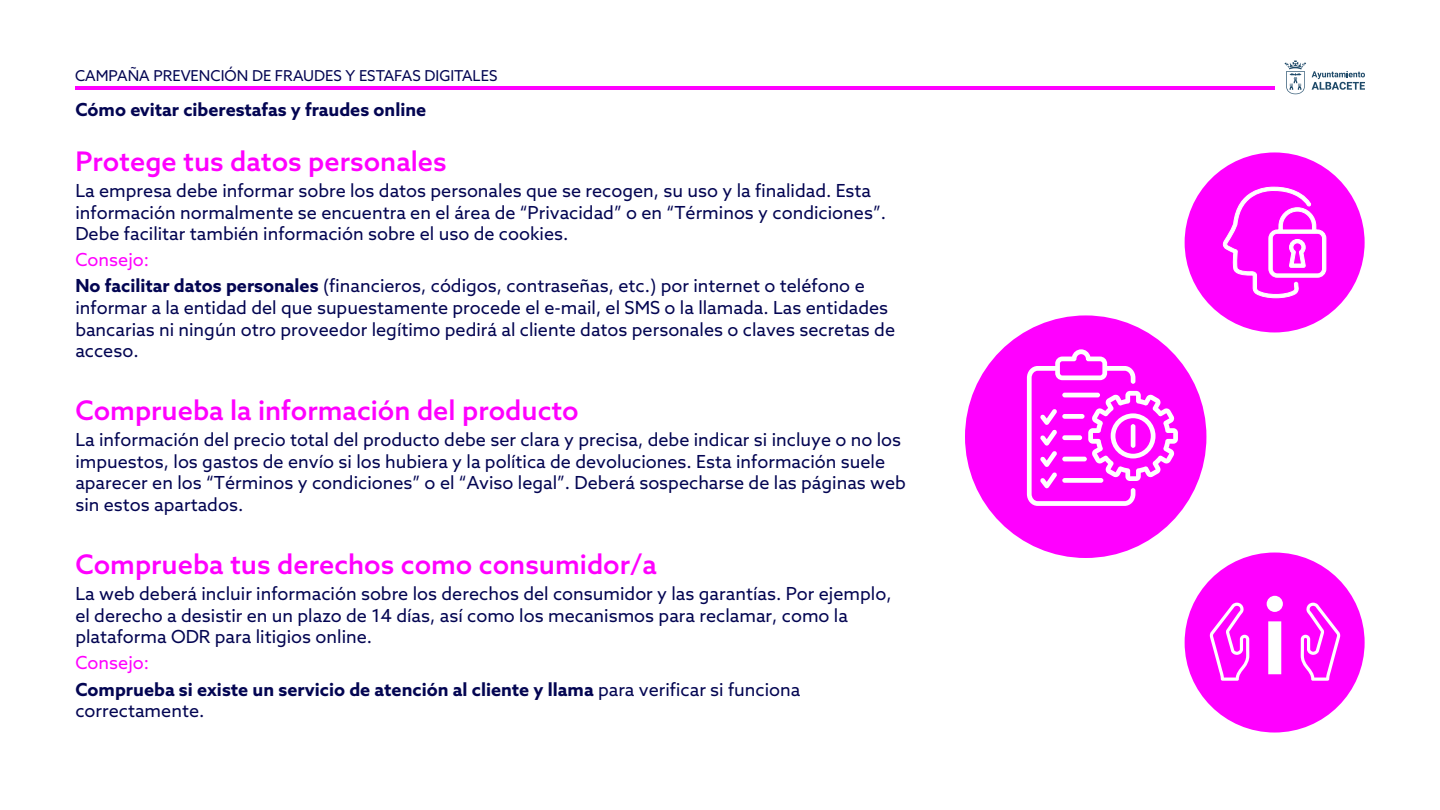
<style>
.page{position:relative;width:1440px;height:810px;background:#fff}
.page>*{position:absolute;margin:0;border:0;box-sizing:border-box;transform-origin:0 0}
.t1{font:500 27px "Azo Sans";color:#f0f}
.t2{font:18px/21.6px "Azo Sans";color:#030552}
.t3{font:700 18px/26.1px "Azo Sans";color:#030552}
.t4{font:15px "Azo Sans";color:#030552}
.s1{color:#f0f}
.s2{font-weight:700}
.s3{font-weight:400;color:#f0f}
.s4{font-weight:400}
</style>
<div class="page">
<svg style="left:1285px;top:60px;width:21px;height:34px"></svg>
<svg style="left:1312px;top:71px;width:53px;height:19px"></svg>
<hr style="left:75px;top:87px;width:1200px;height:3px;background:#f0f">
<div style="left:1185px;top:152px;width:180px;height:180px;background:#f0f;border-radius:50%"></div>
<svg style="left:1223px;top:186px;width:104px;height:113px"></svg>
<div style="left:1185px;top:553px;width:180px;height:180px;background:#f0f;border-radius:50%"></div>
<svg style="left:1210px;top:603px;width:39px;height:78px"></svg>
<svg style="left:1301px;top:603px;width:39px;height:78px"></svg>
<svg style="left:1267px;top:596px;width:16px;height:78px"></svg>
<div style="left:965px;top:315px;width:241px;height:243px;background:#f0f;border-radius:50%"></div>
<svg style="left:1027px;top:349px;width:151px;height:157px"></svg>
<hr style="left:1131px;top:424px;width:4px;height:24px;background:#fff;border-radius:2px">
<p class="t4" style="left:75px;top:66px;width:424px">CAMPAÑA PREVENCIÓN DE FRAUDES Y ESTAFAS DIGITALES</p>
<p class="t3" style="left:75px;top:96px;width:352px">Cómo evitar ciberestafas y fraudes online</p>
<h1 class="t1" style="left:75px;top:143px;width:373px">Protege tus datos personales</h1>
<p class="t2" style="left:75px;top:179px;width:812px">La empresa debe informar sobre los datos personales que se recogen, su uso y la finalidad. Esta información normalmente se encuentra en el área de “Privacidad” o en “Términos y condiciones”.<br>Debe facilitar también información sobre el uso de cookies.</p>
<p class="t2" style="left:75px;top:247px;width:791px;line-height:26.1px"><span class="s1">Consejo:<br></span><span class="s2">No facilitar datos personales</span> (financieros, códigos, contraseñas, etc.) por internet o teléfono e</p>
<p class="t2" style="left:75px;top:296px;width:821px">informar a la entidad del que supuestamente procede el e-mail, el SMS o la llamada. Las entidades bancarias ni ningún otro proveedor legítimo pedirá al cliente datos personales o claves secretas de acceso.</p>
<h1 class="t1" style="left:75px;top:393px;width:505px">Comprueba la información del producto</h1>
<p class="t2" style="left:75px;top:429px;width:832px">La información del precio total del producto debe ser clara y precisa, debe indicar si incluye o no los impuestos, los gastos de envío si los hubiera y la política de devoluciones. Esta información suele aparecer en los “Términos y condiciones” o el “Aviso legal”. Deberá sospecharse de las páginas web sin estos apartados.</p>
<h1 class="t1" style="left:75px;top:547px;width:583px">Comprueba tus derechos como consumidor/a</h1>
<p class="t2" style="left:75px;top:583px;width:818px">La web deberá incluir información sobre los derechos del consumidor y las garantías. Por ejemplo, el derecho a desistir en un plazo de 14 días, así como los mecanismos para reclamar, como la plataforma ODR para litigios online.</p>
<p class="t3" style="left:75px;top:650px;width:727px"><span class="s3">Consejo:<br></span>Comprueba si existe un servicio de atención al cliente y llama <span class="s4">para verificar si funciona</span></p>
<p class="t2" style="left:75px;top:700px;width:131px">correctamente.</p>
</div>
